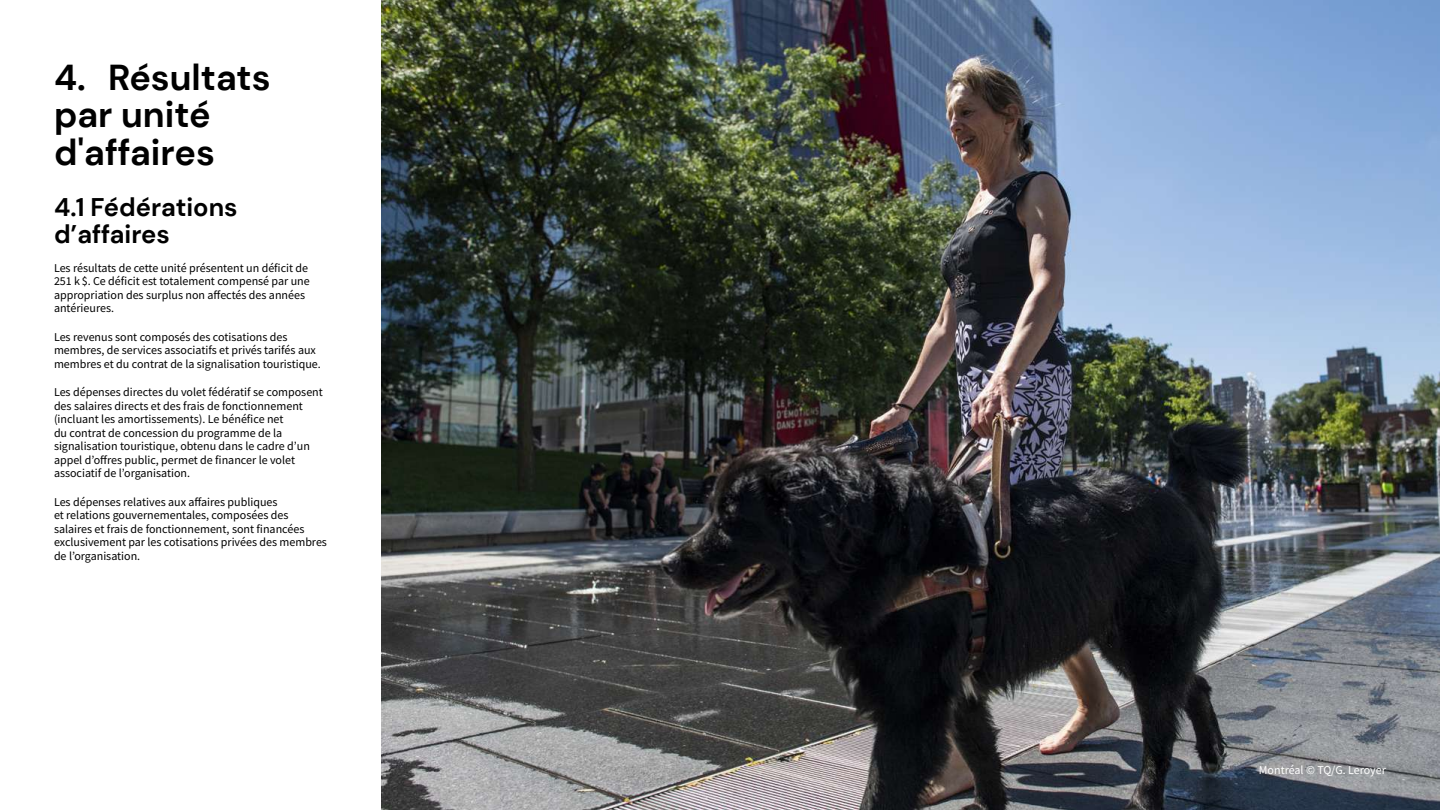
<style>
.page{position:relative;width:1440px;height:810px;background:#fff}
.page>*{position:absolute;margin:0;border:0;box-sizing:border-box;transform-origin:0 0}
.t1{font:700 36px/37.5px "DM Sans";color:#000}
.t2{font:700 25.5px/27px "DM Sans";color:#000}
.t3{font:12px/13.5px "Source Sans Pro";color:#000}
.t4{font:12px "Source Sans Pro";color:#fff}
</style>
<div class="page">
<img style="left:381px;top:0;width:1059px;height:810px">
<h1 class="t1" style="left:54px;top:58px;width:218px">4. Résultats par unité d'affaires</h1>
<h2 class="t2" style="left:54px;top:194px;width:185px">4.1 Fédérations d’affaires</h2>
<p class="t3" style="left:54px;top:261px;width:257px">Les résultats de cette unité présentent un déficit de 251 k $. Ce déficit est totalement compensé par une appropriation des surplus non affectés des années antérieures.</p>
<p class="t3" style="left:54px;top:330px;width:268px">Les revenus sont composés des cotisations des membres, de services associatifs et privés tarifés aux membres et du contrat de la signalisation touristique.</p>
<p class="t3" style="left:54px;top:386px;width:270px">Les dépenses directes du volet fédératif se composent des salaires directs et des frais de fonctionnement (incluant les amortissements). Le bénéfice net<br>du contrat de concession du programme de la signalisation touristique, obtenu dans le cadre d’un appel d’offres public, permet de financer le volet associatif de l’organisation.</p>
<p class="t3" style="left:54px;top:495px;width:275px">Les dépenses relatives aux affaires publiques<br>et relations gouvernementales, composées des salaires et frais de fonctionnement, sont financées exclusivement par les cotisations privées des membres de l’organisation.</p>
<p class="t4" style="left:1259px;top:763px;width:129px">Montréal © TQ/G. Leroyer</p>
</div>
